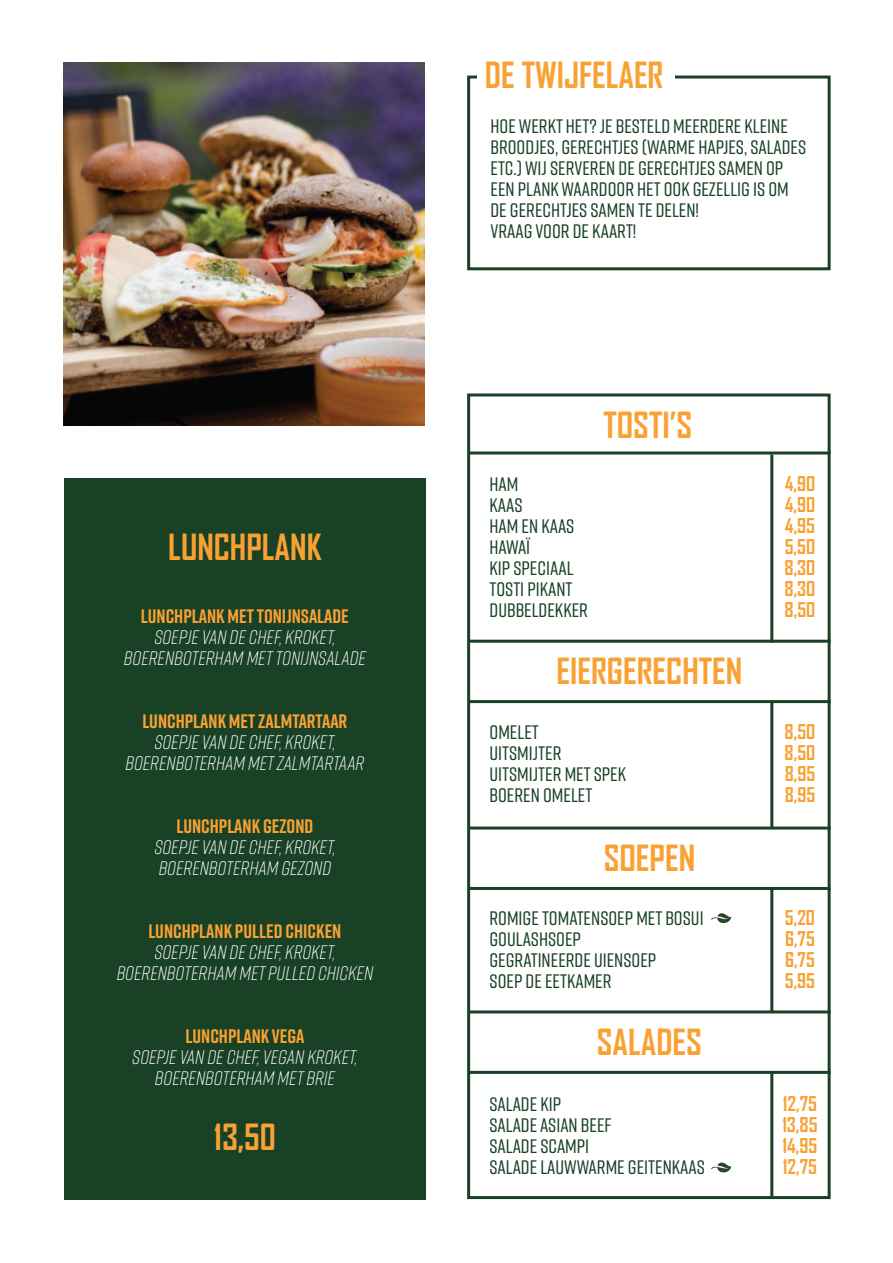
<style>
.page{position:relative;width:893px;height:1263px;background:#fff}
.page>*{position:absolute;margin:0;border:0;box-sizing:border-box;transform-origin:0 0}
.t1{font:700 34.5px "Agency FB";color:#f9a132}
.t2{font:500 19.5px/21px "Rift";color:#184126}
.t3{font:italic 300 19.5px "Rift";color:#fff}
.t4{font:700 19.5px "Rift";color:#f9a132}
.t5{font:700 19.5px "Agency FB";color:#f9a132}
</style>
<div class="page">
<div style="left:467px;top:393px;width:364px;height:806px;border:3px solid #184126"></div>
<div style="left:467px;top:76px;width:364px;height:194px;border:3px solid #184126"></div>
<div style="left:64px;top:478px;width:362px;height:722px;background:#184126"></div>
<hr style="left:770px;top:454px;width:3px;height:189px;background:#184126">
<hr style="left:770px;top:702px;width:3px;height:126px;background:#184126">
<hr style="left:770px;top:887px;width:3px;height:125px;background:#184126">
<hr style="left:770px;top:1071px;width:3px;height:125px;background:#184126">
<hr style="left:468px;top:451px;width:363px;height:3px;background:#184126">
<hr style="left:468px;top:700px;width:363px;height:3px;background:#184126">
<hr style="left:468px;top:887px;width:363px;height:3px;background:#184126">
<hr style="left:468px;top:1071px;width:363px;height:3px;background:#184126">
<hr style="left:468px;top:640px;width:363px;height:3px;background:#184126">
<hr style="left:468px;top:826px;width:363px;height:3px;background:#184126">
<hr style="left:468px;top:1010px;width:363px;height:3px;background:#184126">
<div style="left:478px;top:62px;width:197px;height:34px;background:#fff"></div>
<img style="left:64px;top:63px;width:361px;height:363px">
<svg style="left:711px;top:913px;width:20px;height:10px"></svg>
<svg style="left:711px;top:1162px;width:20px;height:10px"></svg>
<p class="t1" style="left:168px;top:526px;width:155px">LUNCHPLANK</p>
<p class="t4" style="left:141px;top:603px;width:210px">LUNCHPLANK MET TONIJNSALADE</p>
<p class="t3" style="left:154px;top:624px;width:183px">SOEPJE VAN DE CHEF, KROKET,</p>
<p class="t3" style="left:124px;top:645px;width:243px">BOERENBOTERHAM MET TONIJNSALADE</p>
<p class="t4" style="left:142px;top:708px;width:206px">LUNCHPLANK MET ZALMTARTAAR</p>
<p class="t3" style="left:154px;top:729px;width:183px">SOEPJE VAN DE CHEF, KROKET,</p>
<p class="t3" style="left:125px;top:750px;width:240px">BOERENBOTERHAM MET ZALMTARTAAR</p>
<p class="t4" style="left:176px;top:813px;width:138px">LUNCHPLANK GEZOND</p>
<p class="t3" style="left:154px;top:834px;width:183px">SOEPJE VAN DE CHEF, KROKET,</p>
<p class="t3" style="left:159px;top:855px;width:174px">BOERENBOTERHAM GEZOND</p>
<p class="t4" style="left:148px;top:918px;width:195px">LUNCHPLANK PULLED CHICKEN</p>
<p class="t3" style="left:154px;top:939px;width:183px">SOEPJE VAN DE CHEF, KROKET,</p>
<p class="t3" style="left:117px;top:960px;width:258px">BOERENBOTERHAM MET PULLED CHICKEN</p>
<p class="t4" style="left:186px;top:1023px;width:120px">LUNCHPLANK VEGA</p>
<p class="t3" style="left:132px;top:1044px;width:227px">SOEPJE VAN DE CHEF, VEGAN KROKET,</p>
<p class="t3" style="left:155px;top:1065px;width:182px">BOERENBOTERHAM MET BRIE</p>
<p class="t1" style="left:214px;top:1115px;width:64px">13,50</p>
<p class="t1" style="left:485px;top:54px;width:180px">DE TWIJFELAER</p>
<p class="t2" style="left:490px;top:115px;width:317px">HOE WERKT HET? JE BESTELD MEERDERE KLEINE BROODJES, GERECHTJES (WARME HAPJES, SALADES ETC.) WIJ SERVEREN DE GERECHTJES SAMEN OP EEN PLANK WAARDOOR HET OOK GEZELLIG IS OM DE GERECHTJES SAMEN TE DELEN!</p>
<p class="t2" style="left:490px;top:220px;width:147px">VRAAG VOOR DE KAART!</p>
<p class="t1" style="left:603px;top:403px;width:90px">TOSTI’S</p>
<p class="t2" style="left:490px;top:473px;width:30px">HAM</p>
<p class="t5" style="left:785px;top:471px;width:32px">4,90</p>
<p class="t2" style="left:490px;top:494px;width:35px">KAAS</p>
<p class="t5" style="left:785px;top:492px;width:32px">4,90</p>
<p class="t2" style="left:490px;top:515px;width:86px">HAM EN KAAS</p>
<p class="t5" style="left:785px;top:513px;width:32px">4,95</p>
<p class="t2" style="left:490px;top:536px;width:42px">HAWAÏ</p>
<p class="t5" style="left:785px;top:534px;width:32px">5,50</p>
<p class="t2" style="left:490px;top:557px;width:85px">KIP SPECIAAL</p>
<p class="t5" style="left:784px;top:555px;width:32px">8,30</p>
<p class="t2" style="left:490px;top:578px;width:84px">TOSTI PIKANT</p>
<p class="t5" style="left:784px;top:576px;width:32px">8,30</p>
<p class="t2" style="left:490px;top:599px;width:100px">DUBBELDEKKER</p>
<p class="t5" style="left:785px;top:597px;width:32px">8,50</p>
<p class="t1" style="left:556px;top:650px;width:187px">EIERGERECHTEN</p>
<p class="t2" style="left:490px;top:721px;width:51px">OMELET</p>
<p class="t5" style="left:785px;top:720px;width:32px">8,50</p>
<p class="t2" style="left:490px;top:742px;width:73px">UITSMIJTER</p>
<p class="t5" style="left:785px;top:741px;width:32px">8,50</p>
<p class="t2" style="left:490px;top:763px;width:138px">UITSMIJTER MET SPEK</p>
<p class="t5" style="left:785px;top:762px;width:32px">8,95</p>
<p class="t2" style="left:490px;top:784px;width:104px">BOEREN OMELET</p>
<p class="t5" style="left:785px;top:783px;width:32px">8,95</p>
<p class="t1" style="left:604px;top:837px;width:93px">SOEPEN</p>
<p class="t2" style="left:490px;top:907px;width:216px">ROMIGE TOMATENSOEP MET BOSUI</p>
<p class="t5" style="left:785px;top:906px;width:32px">5,20</p>
<p class="t2" style="left:490px;top:928px;width:93px">GOULASHSOEP</p>
<p class="t5" style="left:785px;top:927px;width:31px">6,75</p>
<p class="t2" style="left:490px;top:949px;width:168px">GEGRATINEERDE UIENSOEP</p>
<p class="t5" style="left:785px;top:948px;width:31px">6,75</p>
<p class="t2" style="left:490px;top:970px;width:124px">SOEP DE EETKAMER</p>
<p class="t5" style="left:785px;top:969px;width:32px">5,95</p>
<p class="t1" style="left:597px;top:1020px;width:107px">SALADES</p>
<p class="t2" style="left:490px;top:1093px;width:73px">SALADE KIP</p>
<p class="t5" style="left:783px;top:1092px;width:36px">12,75</p>
<p class="t2" style="left:490px;top:1114px;width:124px">SALADE ASIAN BEEF</p>
<p class="t5" style="left:782px;top:1113px;width:37px">13,85</p>
<p class="t2" style="left:490px;top:1135px;width:101px">SALADE SCAMPI</p>
<p class="t5" style="left:782px;top:1134px;width:36px">14,95</p>
<p class="t2" style="left:490px;top:1156px;width:217px">SALADE LAUWWARME GEITENKAAS</p>
<p class="t5" style="left:783px;top:1155px;width:36px">12,75</p>
</div>
